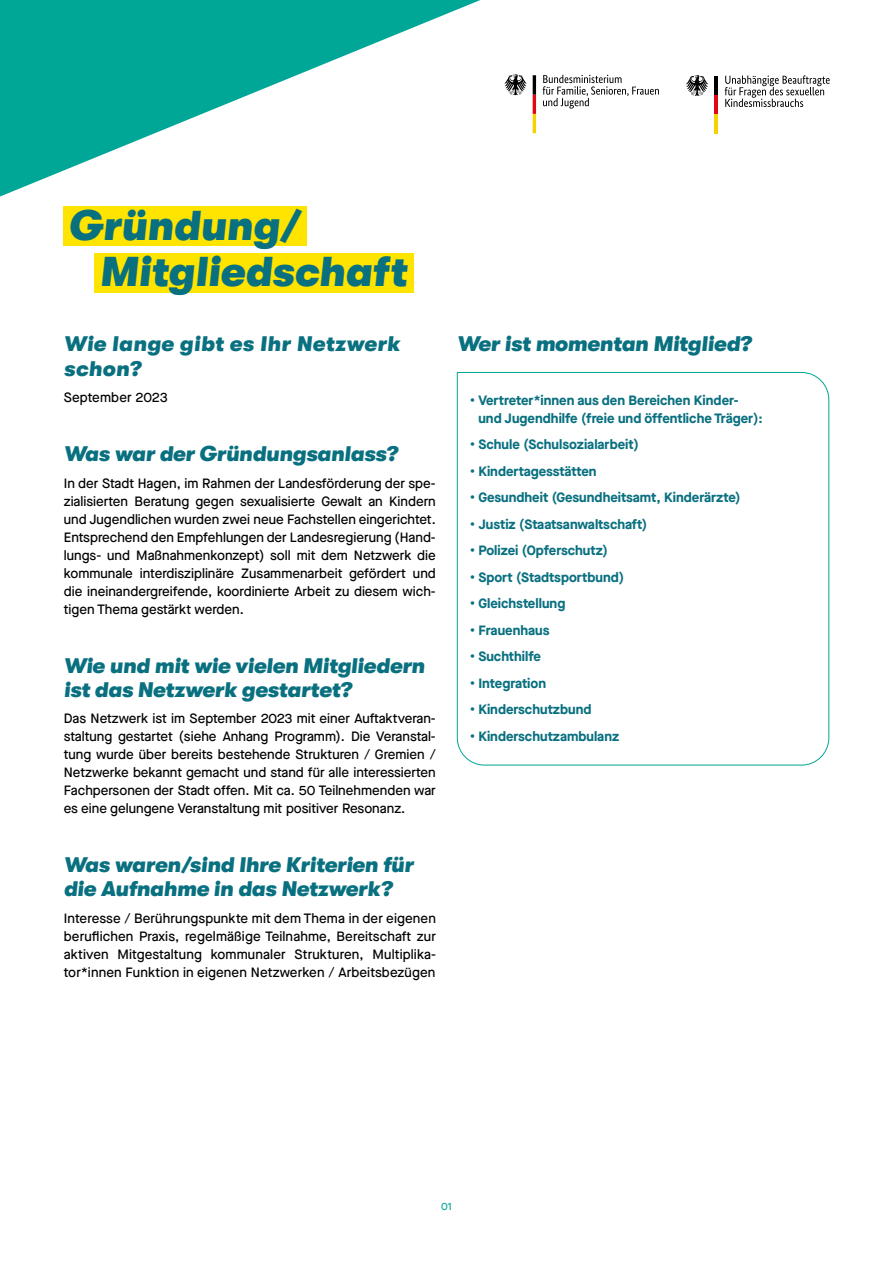
<style>
.page{position:relative;width:893px;height:1263px;background:#fff}
.page>*{position:absolute;margin:0;border:0;box-sizing:border-box;transform-origin:0 0}
.t1{font:41.55px/45.9px "GT Walsheim Bl Ob";color:#097080}
.t2{font:21px/24px "GT Walsheim Bl Ob";letter-spacing:-.01em;color:#097080}
.t3{font:21px/24px "GT Walsheim Bl Ob";letter-spacing:.02em;color:#097080}
.t4{font:500 13.5px/18px "Maison Neue";color:#000;text-align:justify}
.t5{font:700 13.5px/18px "Maison Neue";color:#097080}
.t6{font:500 10.5px "Maison Neue";color:#00a696}
</style>
<div class="page">
<svg style="left:686px;top:75px;width:22px;height:21px"></svg>
<hr style="left:714px;top:76px;width:4px;height:19px;background:#000">
<hr style="left:714px;top:95px;width:4px;height:20px;background:#e30613">
<hr style="left:714px;top:115px;width:4px;height:19px;background:#f8d200">
<svg style="left:725px;top:75px;width:105px;height:32px"></svg>
<svg style="left:543px;top:75px;width:116px;height:34px"></svg>
<svg style="left:504px;top:74px;width:23px;height:21px"></svg>
<svg style="left:533px;top:75px;width:3px;height:58px"></svg>
<div style="left:64px;top:206px;width:243px;height:39px;background:#ffe400"></div>
<div style="left:95px;top:253px;width:319px;height:39px;background:#ffe400"></div>
<svg style="left:457px;top:372px;width:373px;height:394px"></svg>
<svg style="left:0;top:0;width:480px;height:197px"></svg>
<h1 class="t1" style="left:100px;top:203px;width:309px;text-indent:-31px">Gründung/<br>Mitgliedschaft</h1>
<h2 class="t3" style="left:64px;top:332px;width:338px">Wie lange gibt es Ihr Netzwerk schon?</h2>
<p class="t4" style="left:64px;top:388px;width:106px">September 2023</p>
<h2 class="t2" style="left:64px;top:442px;width:335px">Was war der Gründungsanlass?</h2>
<p class="t4" style="left:64px;top:474px;width:374px">In der Stadt Hagen, im Rahmen der Landesförderung der spe&shy;zialisierten Beratung gegen sexualisierte Gewalt an Kindern und Jugendlichen wurden zwei neue Fachstellen eingerichtet.<br>Entsprechend den Empfehlungen der Landesregierung (Hand&shy;lungs- und Maßnahmenkonzept) soll mit dem Netzwerk die kommunale interdisziplinäre Zusammenarbeit gefördert und die ineinandergreifende, koordinierte Arbeit zu diesem wich&shy;tigen Thema gestärkt werden.</p>
<h2 class="t2" style="left:64px;top:653px;width:363px">Wie und mit wie vielen Mitgliedern ist das Netzwerk gestartet?</h2>
<p class="t4" style="left:64px;top:709px;width:374px">Das Netzwerk ist im September 2023 mit einer Auftaktveran&shy;staltung gestartet (siehe Anhang Programm). Die Veranstal&shy;tung wurde über bereits bestehende Strukturen / Gremien / Netzwerke bekannt gemacht und stand für alle interessierten Fachpersonen der Stadt offen. Mit ca. 50 Teilnehmenden war es eine gelungene Veranstaltung mit positiver Resonanz.</p>
<h2 class="t2" style="left:64px;top:853px;width:351px">Was waren/sind Ihre Kriterien für die Aufnahme in das Netzwerk?</h2>
<p class="t4" style="left:64px;top:909px;width:374px">Interesse / Berührungspunkte mit dem Thema in der eigenen beruflichen Praxis, regelmäßige Teilnahme, Bereitschaft zur aktiven Mitgestaltung kommunaler Strukturen, Multiplika&shy;tor*innen Funktion in eigenen Netzwerken / Arbeitsbezügen</p>
<h2 class="t2" style="left:457px;top:332px;width:296px">Wer ist momentan Mitglied?</h2>
<p class="t5" style="left:478px;top:390px;width:286px;text-indent:-9px">• Vertreter*innen aus den Bereichen Kinder&shy;und Jugendhilfe (freie und öffentliche Träger):</p>
<p class="t5" style="left:470px;top:435px;width:170px">• Schule (Schulsozialarbeit)</p>
<p class="t5" style="left:470px;top:461px;width:128px">• Kindertagesstätten</p>
<p class="t5" style="left:470px;top:488px;width:272px">• Gesundheit (Gesundheitsamt, Kinderärzte)</p>
<p class="t5" style="left:470px;top:514px;width:179px">• Justiz (Staatsanwaltschaft)</p>
<p class="t5" style="left:470px;top:541px;width:140px">• Polizei (Opferschutz)</p>
<p class="t5" style="left:470px;top:567px;width:156px">• Sport (Stadtsportbund)</p>
<p class="t5" style="left:470px;top:594px;width:97px">• Gleichstellung</p>
<p class="t5" style="left:470px;top:620px;width:81px">• Frauenhaus</p>
<p class="t5" style="left:470px;top:647px;width:73px">• Suchthilfe</p>
<p class="t5" style="left:470px;top:673px;width:78px">• Integration</p>
<p class="t5" style="left:470px;top:700px;width:123px">• Kinderschutzbund</p>
<p class="t5" style="left:470px;top:726px;width:151px">• Kinderschutzambulanz</p>
<p class="t6" style="left:441px;top:1199px;width:12px">01</p>
</div>
